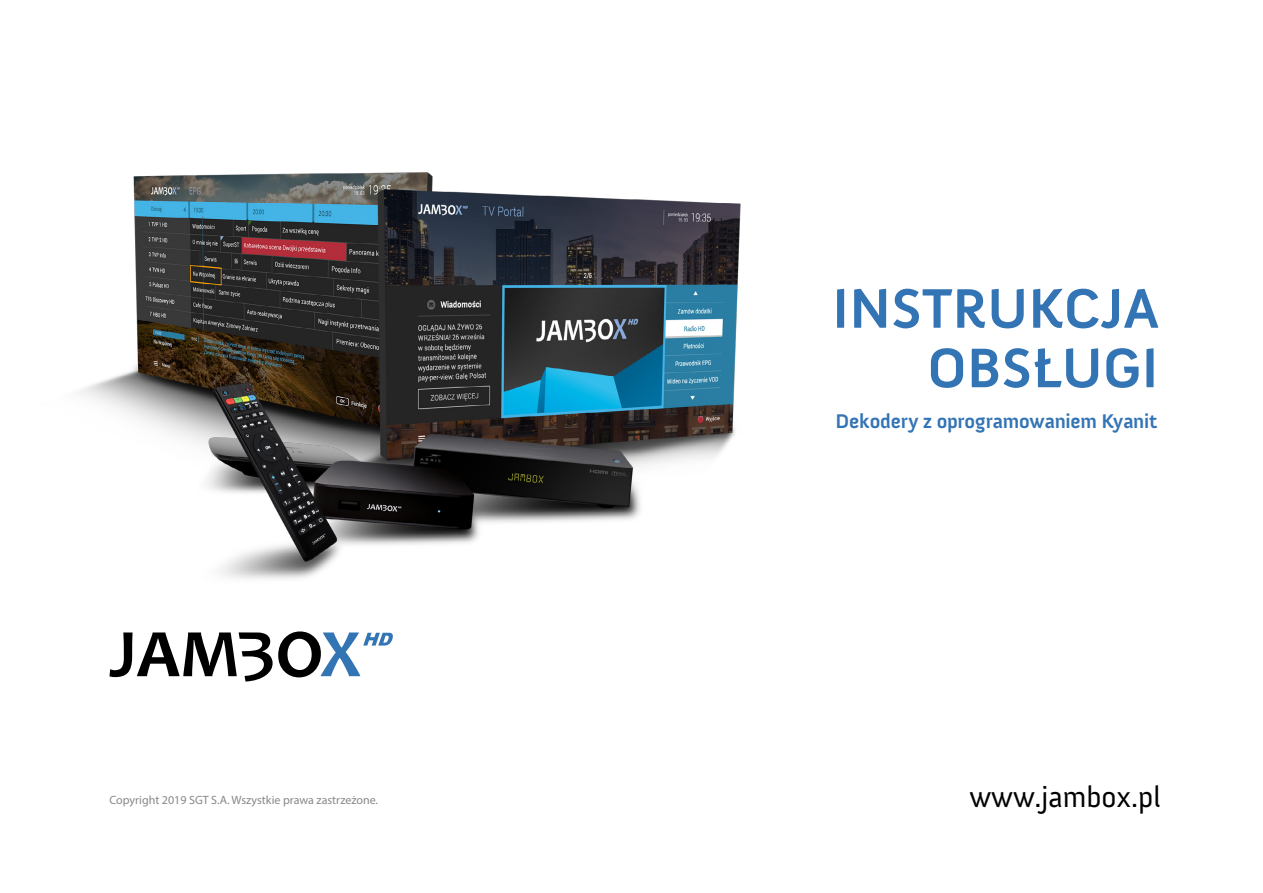
<style>
.page{position:relative;width:1263px;height:893px;background:#fff}
.page>*{position:absolute;margin:0;border:0;box-sizing:border-box;transform-origin:0 0}
.t1{font:700 57px/59.6px "Anivers";color:#3374b5;text-align:right}
.t2{font:30px "Anivers";color:#000}
.t3{font:700 20.25px "Anivers";letter-spacing:-.015em;color:#3374b5}
.t4{font:12px "Myriad Pro";color:#87888a}
</style>
<div class="page">
<img style="left:80px;top:172px;width:661px;height:407px">
<svg style="left:109px;top:631px;width:284px;height:51px"></svg>
<h1 class="t1" style="left:832px;top:280px;width:328px">INSTRUKCJA<br>OBSŁUGI</h1>
<h3 class="t3" style="left:835px;top:410px;width:323px">Dekodery z oprogramowaniem Kyanit</h3>
<p class="t4" style="left:109px;top:793px;width:270px">Copyright 2019 SGT S.A. Wszystkie prawa zastrzeżone.</p>
<h2 class="t2" style="left:969px;top:780px;width:193px">www.jambox.pl</h2>
</div>
